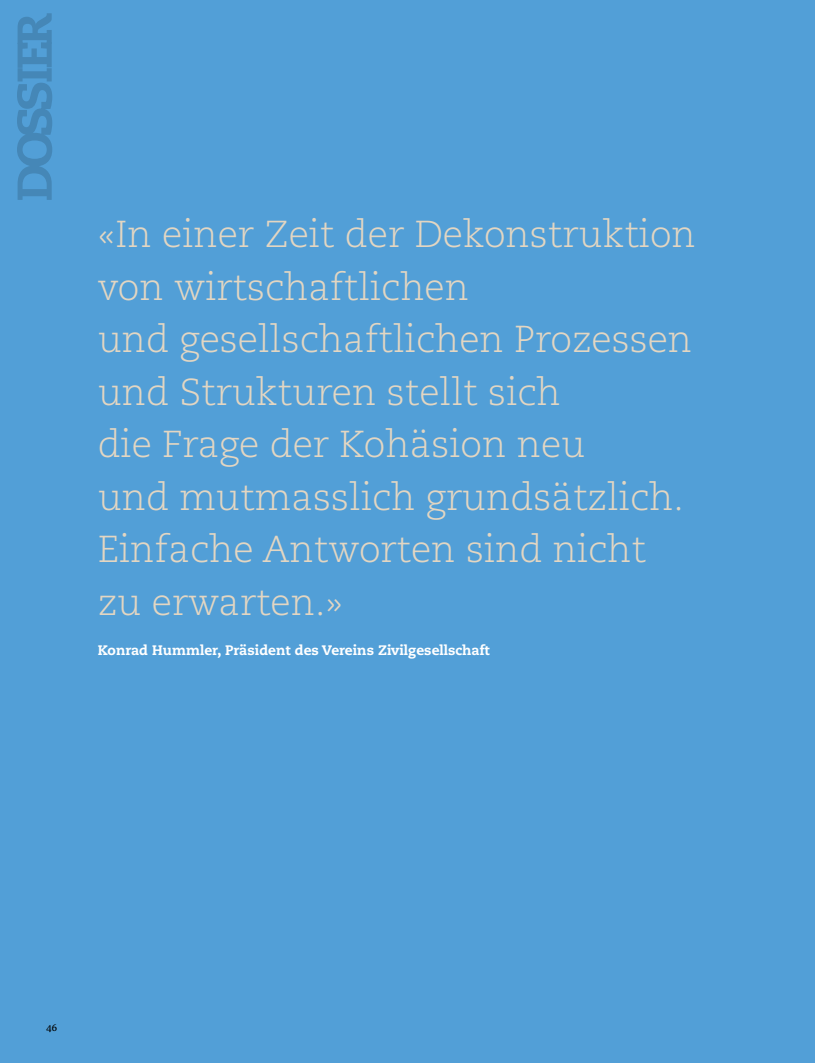
<style>
.page{position:relative;width:815px;height:1063px;background:#529fd7}
.page>*{position:absolute;margin:0;border:0;box-sizing:border-box;transform-origin:0 0}
.t1{font:300 37.5px/52.5px "Caecilia";color:#e3d6c2}
.t2{font:800 13.75px "Caecilia";color:#fff}
.t3{font:11.25px "Karmina Basic";color:#000}
</style>
<div class="page">
<svg style="left:17px;top:13px;width:35px;height:187px"></svg>
<p class="t1" style="left:98px;top:209px;width:600px">«In einer Zeit der Dekonstruktion von wirtschaftlichen<br>und gesellschaftlichen Prozessen und Strukturen stellt sich<br>die Frage der Kohäsion neu<br>und mutmasslich grundsätzlich.<br>Einfache Antworten sind nicht zu erwarten.»</p>
<p class="t2" style="left:98px;top:641px;width:394px">Konrad Hummler, Präsident des Vereins Zivilgesellschaft</p>
<p class="t3" style="left:46px;top:1021px;width:13px">46</p>
</div>
